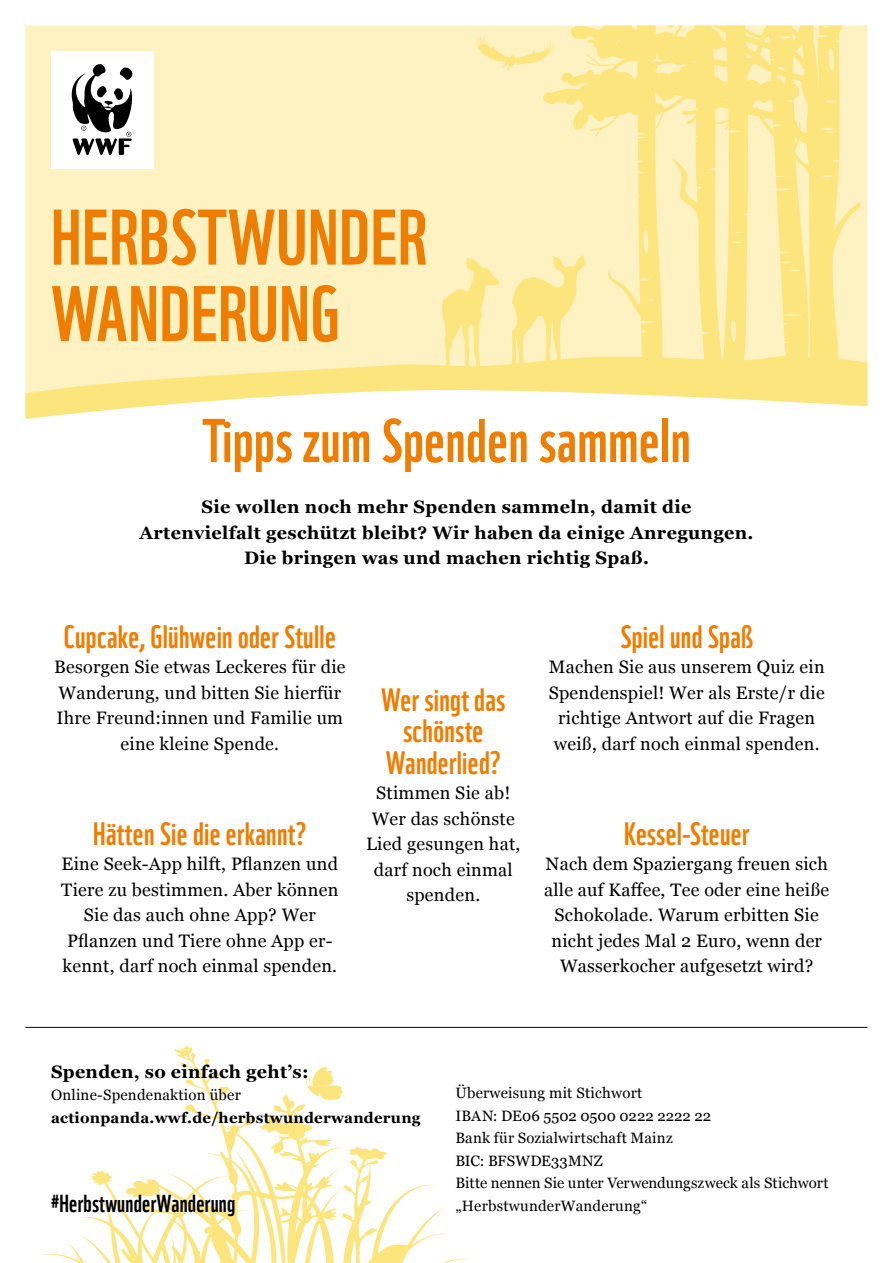
<style>
.page{position:relative;width:893px;height:1263px;background:#fff}
.page>*{position:absolute;margin:0;border:0;box-sizing:border-box;transform-origin:0 0}
.t1{font:76.5px/76.5px "WWF";letter-spacing:.01em;color:#ef7d00}
.t2{font:60px "WWF";letter-spacing:.01em;color:#ef7d00}
.t3{font:31.5px/31.5px "WWF";letter-spacing:.01em;color:#ef7d00;text-align:center}
.t4{font:24px "WWF";letter-spacing:.01em;color:#000}
.t5{font:18px/25.5px "Georgia";letter-spacing:.015em;color:#000;text-align:center}
.t6{font:700 18px/25.5px "Georgia";letter-spacing:.02em;color:#000;text-align:center}
.t7{font:15px/22.5px "Georgia";letter-spacing:.015em;color:#000}
.t8{font:700 15px "Georgia";letter-spacing:.015em;color:#000}
</style>
<div class="page">
<svg style="left:26px;top:26px;width:841px;height:393px;background:#fdefb4"></svg>
<svg style="left:80px;top:1046px;width:262px;height:217px"></svg>
<svg style="left:342px;top:1147px;width:128px;height:116px"></svg>
<svg style="left:40px;top:1242px;width:73px;height:21px"></svg>
<svg style="left:305px;top:1067px;width:38px;height:33px"></svg>
<hr style="left:26px;top:1027px;width:841px;height:1px;background:#000">
<div style="left:51px;top:51px;width:102px;height:117px;background:#fff"></div>
<svg style="left:71px;top:64px;width:62px;height:91px"></svg>
<h1 class="t1" style="left:51px;top:192px;width:377px">HERBSTWUNDER<br>WANDERUNG</h1>
<h2 class="t2" style="left:202px;top:394px;width:490px">Tipps zum Spenden sammeln</h2>
<p class="t6" style="left:140px;top:493px;width:615px">Sie wollen noch mehr Spenden sammeln, damit die<br>Artenvielfalt geschützt bleibt? Wir haben da einige Anregungen.<br>Die bringen was und machen richtig Spaß.</p>
<h3 class="t3" style="left:64px;top:618px;width:274px">Cupcake, Glühwein oder Stulle</h3>
<p class="t5" style="left:54px;top:654px;width:293px">Besorgen Sie etwas Leckeres für die<br>Wanderung, und bitten Sie hierfür<br>Ihre Freund:innen und Familie um eine kleine Spende.</p>
<h3 class="t3" style="left:93px;top:814px;width:215px">Hätten Sie die erkannt?</h3>
<p class="t5" style="left:61px;top:850px;width:279px">Eine Seek-App hilft, Pflanzen und<br>Tiere zu bestimmen. Aber können<br>Sie das auch ohne App? Wer<br>Pflanzen und Tiere ohne App er&shy;kennt, darf noch einmal spenden.</p>
<h3 class="t3" style="left:381px;top:680px;width:126px">Wer singt das schönste<br>Wanderlied?</h3>
<p class="t5" style="left:366px;top:779px;width:156px">Stimmen Sie ab!<br>Wer das schönste<br>Lied gesungen hat, darf noch einmal spenden.</p>
<h3 class="t3" style="left:620px;top:618px;width:134px">Spiel und Spaß</h3>
<p class="t5" style="left:549px;top:654px;width:278px">Machen Sie aus unserem Quiz ein<br>Spendenspiel! Wer als Erste/r die richtige Antwort auf die Fragen weiß, darf noch einmal spenden.</p>
<h3 class="t3" style="left:624px;top:814px;width:127px">Kessel-Steuer</h3>
<p class="t5" style="left:544px;top:850px;width:286px">Nach dem Spaziergang freuen sich alle auf Kaffee, Tee oder eine heiße<br>Schokolade. Warum erbitten Sie nicht jedes Mal 2 Euro, wenn der<br>Wasserkocher aufgesetzt wird?</p>
<p class="t6" style="left:51px;top:1058px;width:259px">Spenden, so einfach geht’s:</p>
<p class="t7" style="left:51px;top:1083px;width:191px">Online-Spendenaktion über</p>
<p class="t8" style="left:51px;top:1106px;width:371px">actionpanda.wwf.de/herbstwunderwanderung</p>
<h3 class="t4" style="left:51px;top:1184px;width:186px">#HerbstwunderWanderung</h3>
<p class="t7" style="left:455px;top:1081px;width:375px">Überweisung mit Stichwort<br>IBAN: DE06 5502 0500 0222 2222 22<br>Bank für Sozialwirtschaft Mainz<br>BIC: BFSWDE33MNZ<br>Bitte nennen Sie unter Verwendungszweck als Stichwort „HerbstwunderWanderung“</p>
</div>
